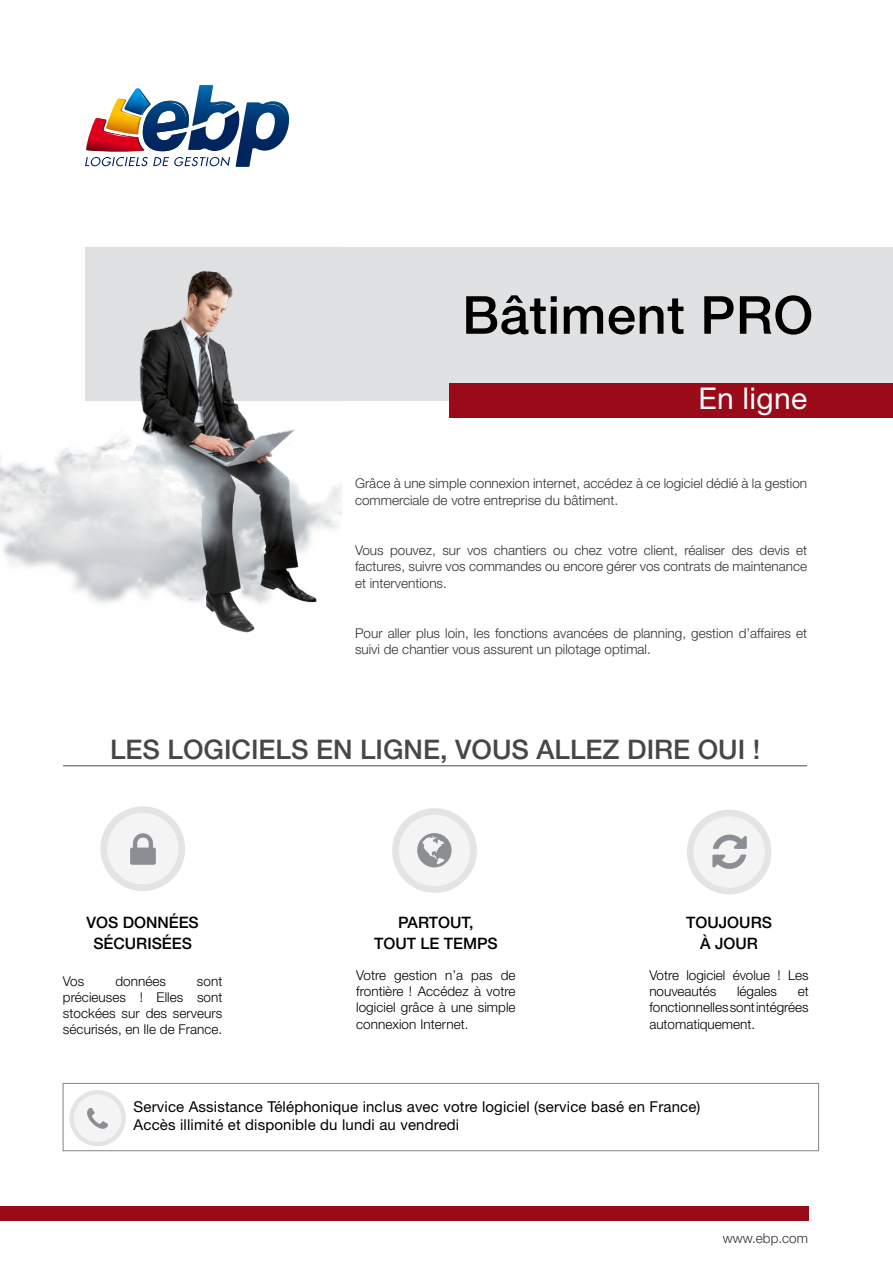
<style>
.page{position:relative;width:893px;height:1263px;background:#fff}
.page>*{position:absolute;margin:0;border:0;box-sizing:border-box;transform-origin:0 0}
.t1{font:500 52.5px "Helvetica Neue LT Std";letter-spacing:.01em;color:#000}
.t2{font:30px "Helvetica Neue LT Std";color:#fff}
.t3{font:500 27px "Helvetica Neue LT Std";color:#464749}
.t4{font:500 15.75px/21px "Helvetica Neue LT Std";color:#000;text-align:center}
.t5{font:15px/18px "Helvetica Neue LT Std";letter-spacing:.01em;color:#000}
.t6{font:300 13.5px/16.5px "Helvetica Neue LT Std";color:#313133}
.t7{font:300 13.5px/16.2px "Helvetica Neue LT Std";letter-spacing:.005em;color:#000;text-align:justify}
</style>
<div class="page">
<div style="left:85px;top:247px;width:808px;height:153px;background:#e0e1e2"></div>
<div style="left:449px;top:383px;width:444px;height:34px;background:#9a0b1a"></div>
<div style="left:0;top:1206px;width:809px;height:14px;background:#9a0b1a"></div>
<div style="left:63px;top:1083px;width:756px;height:68px;border:1px solid #818386"></div>
<hr style="left:63px;top:765px;width:744px;height:1px;background:#464749">
<img style="left:70px;top:1090px;width:56px;height:56px">
<img style="left:74px;top:1094px;width:47px;height:48px;border-radius:24px">
<img style="left:87px;top:1108px;width:21px;height:21px">
<img style="left:0;top:270px;width:342px;height:363px">
<img style="left:687px;top:810px;width:84px;height:84px">
<div style="left:693px;top:816px;width:72px;height:72px;background:#f5f4f4;border-radius:36px"></div>
<img style="left:712px;top:834px;width:35px;height:35px">
<img style="left:100px;top:806px;width:85px;height:85px">
<div style="left:107px;top:813px;width:71px;height:71px;background:#f5f4f4;border-radius:36px"></div>
<img style="left:130px;top:833px;width:26px;height:32px">
<img style="left:392px;top:808px;width:85px;height:85px">
<div style="left:399px;top:815px;width:71px;height:71px;background:#f5f4f4;border-radius:36px"></div>
<img style="left:417px;top:833px;width:35px;height:34px">
<svg style="left:85px;top:85px;width:205px;height:82px"></svg>
<h1 class="t1" style="left:462px;top:284px;width:353px">BÂTIMENT PRO</h1>
<h2 class="t2" style="left:698px;top:381px;width:110px">En ligne</h2>
<p class="t6" style="left:355px;top:475px;width:454px">Grâce à une simple connexion internet, accédez à ce logiciel dédié à la gestion commerciale de votre entreprise du bâtiment.</p>
<p class="t6" style="left:355px;top:541px;width:454px;text-align:justify">Vous pouvez, sur vos chantiers ou chez votre client, réaliser des devis et factures, suivre vos commandes ou encore gérer vos contrats de maintenance et interventions.</p>
<p class="t6" style="left:355px;top:624px;width:454px">Pour aller plus loin, les fonctions avancées de planning, gestion d’affaires et suivi de chantier vous assurent un pilotage optimal.</p>
<h3 class="t3" style="left:110px;top:733px;width:652px">LES LOGICIELS EN LIGNE, VOUS ALLEZ DIRE OUI !</h3>
<p class="t4" style="left:93px;top:911px;width:96px;text-align:left;text-indent:-7px">VOS DONNÉES<br>SÉCURIS</p>
<p class="t4" style="left:162px;top:932px;width:21px">ÉES</p>
<p class="t7" style="left:63px;top:972px;width:23px">Vos</p>
<p class="t7" style="left:115px;top:972px;width:52px">données</p>
<p class="t7" style="left:63px;top:972px;width:161px;text-indent:134px">sont précieuses ! Elles sont stockées sur des serveurs sécurisés, en Ile de France.</p>
<p class="t4" style="left:374px;top:911px;width:125px">PARTOUT,<br>TOUT LE TEMPS</p>
<p class="t7" style="left:356px;top:967px;width:161px">Votre gestion n’a pas de frontière ! Accédez à votre logiciel grâce à une simple connexion Internet.</p>
<p class="t4" style="left:686px;top:911px;width:87px">TOUJOURS<br>À JOUR</p>
<p class="t7" style="left:649px;top:967px;width:161px">Votre logiciel évolue ! Les nouveautés</p>
<p class="t7" style="left:737px;top:983px;width:42px">légales</p>
<p class="t7" style="left:649px;top:983px;width:161px;text-indent:148px">et fonctionnelles sont intégrées automatiquement.</p>
<p class="t5" style="left:134px;top:1097px;width:568px">Service Assistance Téléphonique inclus avec votre logiciel (service basé en France)<br>Accès illimité et disponible du lundi au vendredi</p>
<p class="t6" style="left:723px;top:1229px;width:87px">www.ebp.com</p>
</div>
